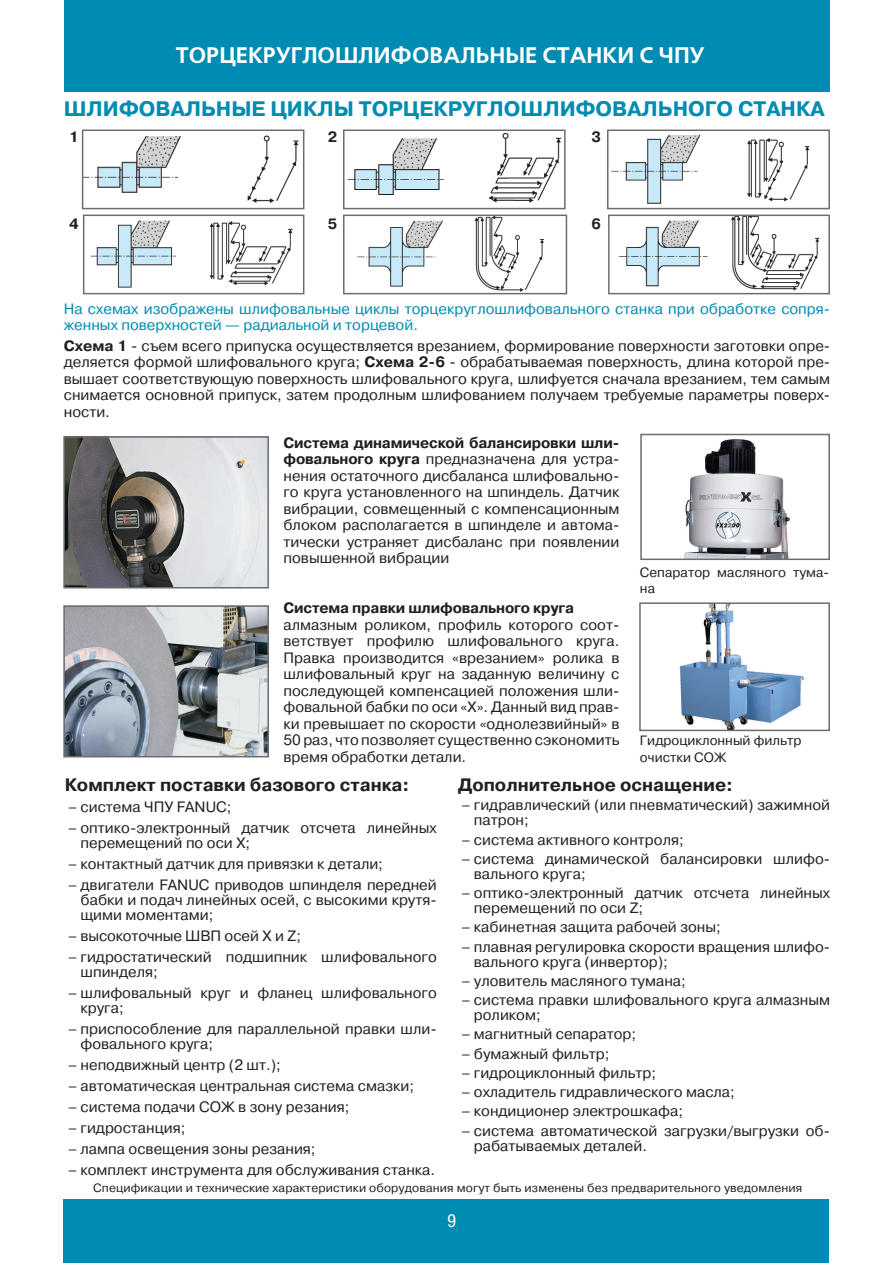
<style>
.page{position:relative;width:893px;height:1263px;background:#fff}
.page>*{position:absolute;margin:0;border:0;box-sizing:border-box;transform-origin:0 0}
.t1{font:700 22.5px "Free Set C";color:#fff}
.t2{font:700 21px "Pragmatica C";color:#008bb2}
.t3{font:700 18px "Pragmatica C";color:#231f20}
.t4{font:condensed 18px "Helvetica Neue LTCYR";color:#fff}
.t5{font:15px/16.5px "Pragmatica C";color:#231f20}
.t6{font:15px/16.5px "Pragmatica C";color:#008bb2}
.t7{font:700 15px "Pragmatica C";letter-spacing:-.01em;color:#231f20}
.t8{font:13.5px/16.5px "Pragmatica C";color:#231f20}
.t9{font:12px "Pragmatica C";letter-spacing:.01em;color:#231f20}
.s1{font-weight:700}
</style>
<div class="page">
<div style="left:64px;top:1199px;width:765px;height:64px;background:#008bb2"></div>
<div style="left:65px;top:0;width:765px;height:92px;background:#008bb2"></div>
<img style="left:66px;top:439px;width:200px;height:146px">
<div style="left:63px;top:436px;width:206px;height:152px;border:2px solid #6c6d70"></div>
<img style="left:66px;top:608px;width:200px;height:146px">
<div style="left:63px;top:605px;width:206px;height:152px;border:2px solid #6c6d70"></div>
<img style="left:684px;top:439px;width:106px;height:118px">
<div style="left:640px;top:434px;width:190px;height:126px;border:2px solid #6c6d70"></div>
<img style="left:679px;top:605px;width:125px;height:123px">
<div style="left:639px;top:602px;width:191px;height:129px;border:2px solid #6c6d70"></div>
<img style="left:85px;top:135px;width:214px;height:68px">
<div style="left:82px;top:130px;width:222px;height:79px;border:2px solid #6c6d70"></div>
<img style="left:347px;top:133px;width:215px;height:70px">
<div style="left:343px;top:130px;width:223px;height:79px;border:2px solid #6c6d70"></div>
<img style="left:611px;top:134px;width:199px;height:70px">
<div style="left:607px;top:130px;width:223px;height:79px;border:2px solid #6c6d70"></div>
<img style="left:90px;top:220px;width:203px;height:68px">
<div style="left:83px;top:215px;width:221px;height:79px;border:2px solid #6c6d70"></div>
<img style="left:357px;top:218px;width:187px;height:73px">
<div style="left:343px;top:215px;width:224px;height:79px;border:2px solid #6c6d70"></div>
<img style="left:618px;top:218px;width:202px;height:73px">
<div style="left:608px;top:215px;width:222px;height:79px;border:2px solid #6c6d70"></div>
<h1 class="t1" style="left:176px;top:42px;width:530px">Торцекруглошлифовальные станки с ЧПУ</h1>
<h2 class="t2" style="left:64px;top:98px;width:762px">ШЛИФОВАЛЬНЫЕ ЦИКЛЫ ТОРЦЕКРУГЛОШЛИФОВАЛЬНОГО СТАНКА</h2>
<p class="t7" style="left:69px;top:129px;width:11px">1</p>
<p class="t7" style="left:328px;top:129px;width:11px">2</p>
<p class="t7" style="left:591px;top:129px;width:11px">3</p>
<p class="t7" style="left:69px;top:215px;width:11px">4</p>
<p class="t7" style="left:328px;top:215px;width:11px">5</p>
<p class="t7" style="left:591px;top:215px;width:11px">6</p>
<p class="t6" style="left:64px;top:300px;width:768px">На схемах изображены шлифовальные циклы торцекруглошлифовального станка при обработке сопря&shy;женных поверхностей — радиальной и торцевой.</p>
<p class="t5" style="left:64px;top:338px;width:768px;text-align:justify"><span class="s1">Схема 1</span> - съем всего припуска осуществляется врезанием, формирование поверхности заготовки опре&shy;деляется формой шлифовального круга; <span class="s1">Схема 2-6</span> - обрабатываемая поверхность, длина которой пре&shy;вышает соответствующую поверхность шлифовального круга, шлифуется сначала врезанием, тем самым снимается основной припуск, затем продолным шлифованием получаем требуемые параметры поверх&shy;ности.</p>
<p class="t5" style="left:283px;top:434px;width:337px;text-align:justify"><span class="s1">Система динамической балансировки шли&shy;фовального круга</span> предназначена для устра&shy;нения остаточного дисбаланса шлифовально&shy;го круга установленного на шпиндель. Датчик вибрации, совмещенный с компенсационным блоком располагается в шпинделе и автома&shy;тически устраняет дисбаланс при появлении повышенной вибрации</p>
<p class="t7" style="left:283px;top:600px;width:292px">Система правки шлифовального круга</p>
<p class="t5" style="left:283px;top:616px;width:337px;text-align:justify">алмазным роликом, профиль которого соот&shy;ветствует профилю шлифовального круга.<br>Правка производится «врезанием» ролика в шлифовальный круг на заданную величину с последующей компенсацией положения шли&shy;фовальной бабки по оси «X». Данный вид прав&shy;ки превышает по скорости «однолезвийный» в 50 раз, что позволяет существенно сэкономить время обработки детали.</p>
<p class="t3" style="left:65px;top:775px;width:346px">Комплект поставки базового станка:</p>
<p class="t5" style="left:68px;top:799px;width:165px">– система ЧПУ FANUC;</p>
<p class="t5" style="left:81px;top:821px;width:358px;line-height:15px;text-indent:-12px">– оптико-электронный датчик отсчета линейных перемещений по оси X;</p>
<p class="t5" style="left:68px;top:856px;width:316px">– контактный датчик для привязки к детали;</p>
<p class="t5" style="left:81px;top:877px;width:358px;line-height:15px;text-align:justify;text-indent:-12px">– двигатели FANUC приводов шпинделя передней бабки и подач линейных осей, с высокими крутя&shy;щими моментами;</p>
<p class="t5" style="left:68px;top:928px;width:234px">– высокоточные ШВП осей X и Z;</p>
<p class="t5" style="left:81px;top:949px;width:358px;line-height:15px;text-indent:-12px">– гидростатический подшипник шлифовального шпинделя;</p>
<p class="t5" style="left:81px;top:985px;width:358px;line-height:15px;text-indent:-12px">– шлифовальный круг и фланец шлифовального круга;</p>
<p class="t5" style="left:81px;top:1021px;width:358px;line-height:15px;text-indent:-12px">– приспособление для параллельной правки шли&shy;фовального круга;</p>
<p class="t5" style="left:68px;top:1056px;width:214px">– неподвижный центр (2 шт.);</p>
<p class="t5" style="left:68px;top:1077px;width:347px">– автоматическая центральная система смазки;</p>
<p class="t5" style="left:68px;top:1098px;width:283px">– система подачи СОЖ в зону резания;</p>
<p class="t5" style="left:68px;top:1119px;width:119px">– гидростанция;</p>
<p class="t5" style="left:68px;top:1140px;width:249px">– лампа освещения зоны резания;</p>
<p class="t5" style="left:68px;top:1161px;width:368px">– комплект инструмента для обслуживания станка.</p>
<p class="t8" style="left:640px;top:564px;width:191px">Сепаратор масляного тума&shy;на</p>
<p class="t8" style="left:640px;top:732px;width:163px">Гидроциклонный фильтр очистки СОЖ</p>
<p class="t3" style="left:458px;top:775px;width:277px">Дополнительное оснащение:</p>
<p class="t5" style="left:474px;top:798px;width:358px;line-height:15px;text-indent:-12px">– гидравлический (или пневматический) зажимной патрон;</p>
<p class="t5" style="left:462px;top:831px;width:224px">– система активного контроля;</p>
<p class="t5" style="left:474px;top:851px;width:358px;line-height:15px;text-indent:-12px">– система динамической балансировки шлифо&shy;вального круга;</p>
<p class="t5" style="left:474px;top:886px;width:358px;line-height:15px;text-indent:-12px">– оптико-электронный датчик отсчета линейных перемещений по оси Z;</p>
<p class="t5" style="left:462px;top:919px;width:261px">– кабинетная защита рабочей зоны;</p>
<p class="t5" style="left:474px;top:939px;width:358px;line-height:15px;text-indent:-12px">– плавная регулировка скорости вращения шлифо&shy;вального круга (инвертор);</p>
<p class="t5" style="left:462px;top:973px;width:226px">– уловитель масляного тумана;</p>
<p class="t5" style="left:474px;top:993px;width:358px;line-height:15px;text-indent:-12px">– система правки шлифовального круга алмазным роликом;</p>
<p class="t5" style="left:462px;top:1026px;width:176px">– магнитный сепаратор;</p>
<p class="t5" style="left:462px;top:1045px;width:150px">– бумажный фильтр;</p>
<p class="t5" style="left:462px;top:1065px;width:196px">– гидроциклонный фильтр;</p>
<p class="t5" style="left:462px;top:1084px;width:275px">– охладитель гидравлического масла;</p>
<p class="t5" style="left:462px;top:1103px;width:223px">– кондиционер электрошкафа;</p>
<p class="t5" style="left:474px;top:1123px;width:358px;line-height:15px;text-indent:-12px">– система автоматической загрузки/выгрузки об&shy;рабатываемых деталей.</p>
<p class="t9" style="left:93px;top:1181px;width:710px">Спецификации и технические характеристики оборудования могут быть изменены без предварительного уведомления</p>
<p class="t4" style="left:447px;top:1210px;width:10px">9</p>
</div>
